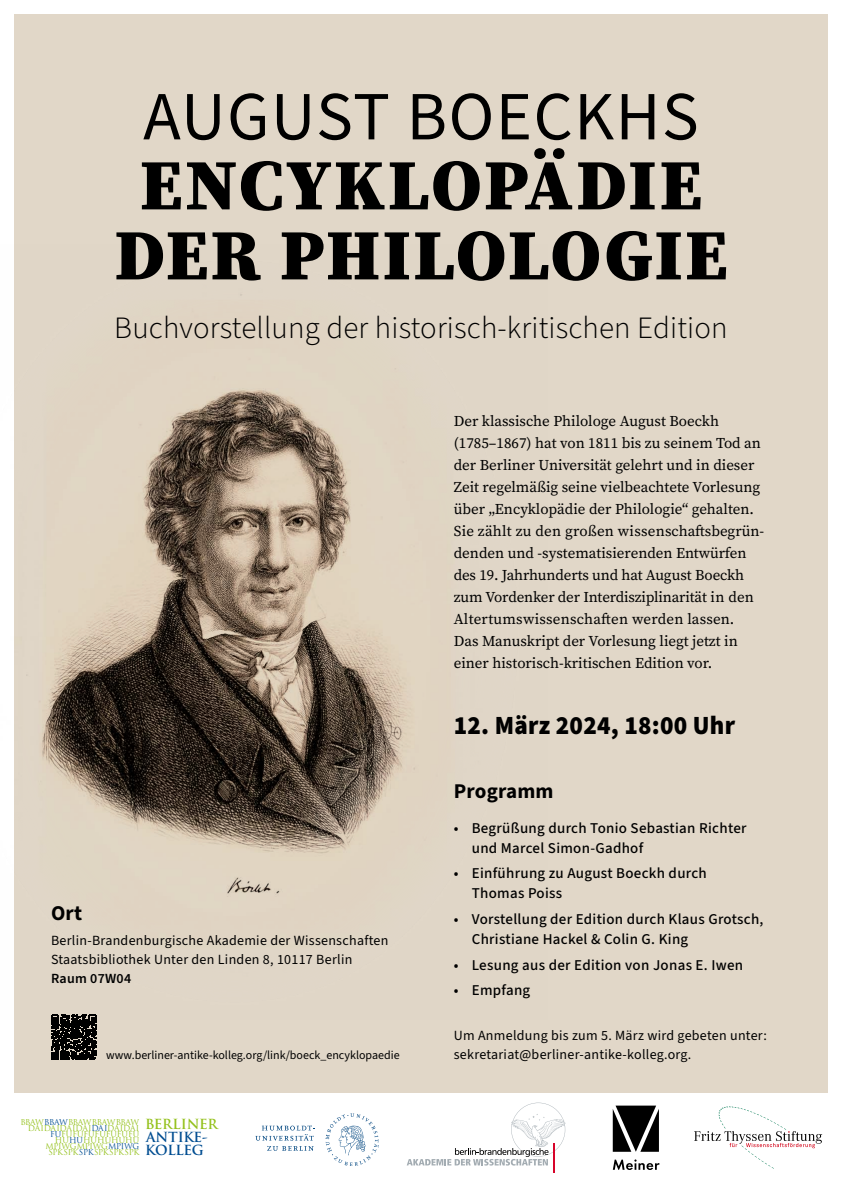
<style>
.page{position:relative;width:842px;height:1191px;background:#fff}
.page>*{position:absolute;margin:0;border:0;box-sizing:border-box;transform-origin:0 0}
.t1{font:900 72px/70px "Source Serif Pro";letter-spacing:.03em;color:#000;text-align:center}
.t2{font:69px "Source Sans 3";letter-spacing:.02em;color:#000}
.t3{font:300 31px "Source Sans 3";letter-spacing:.005em;color:#000}
.t4{font:900 26.2px "Source Sans 3";letter-spacing:.01em;color:#000;scale:.95 1}
.t5{font:700 21px "Source Sans 3";letter-spacing:.01em;color:#000}
.t6{font:15px/22px "Source Serif Pro";color:#000}
.t7{font:500 15px/20px "Source Sans 3";letter-spacing:.02em;color:#000}
.t8{font:14px/19px "Source Sans 3";letter-spacing:.02em;color:#000}
.t9{font:600 14px "Source Sans 3";letter-spacing:.02em;color:#000}
.t10{font:700 13.6px/13.1px "Trajan Pro";letter-spacing:-.015em;color:#004d91}
.t11{font:700 13.6px "Trajan Pro";letter-spacing:-.03em;color:#94c11c}
.t12{font:12px "Source Sans 3";color:#000}
.t13{font:7.9px/6.1px "Trajan Pro";letter-spacing:-.035em;color:#94c11c;text-align:right}
.s1{color:#004d91}
</style>
<div class="page">
<div style="left:14px;top:14px;width:814px;height:1079px;background:#e1d7c8"></div>
<svg style="left:613px;top:1105px;width:46px;height:46px;background:#323232"></svg>
<svg style="left:613px;top:1159px;width:46px;height:11px"></svg>
<svg style="left:255px;top:1125px;width:59px;height:25px"></svg>
<svg style="left:326px;top:1113px;width:53px;height:53px"></svg>
<hr style="left:553px;top:1143px;width:2px;height:29px;background:#d7042a">
<svg style="left:407px;top:1102px;width:159px;height:63px"></svg>
<svg style="left:694px;top:1106px;width:128px;height:62px"></svg>
<img style="left:26px;top:294px;width:389px;height:726px">
<svg style="left:51px;top:1014px;width:45px;height:46px;background:#201e1c"></svg>
<h2 class="t2" style="left:143px;top:73px;width:557px">AUGUST BOECKHS</h2>
<h1 class="t1" style="left:114px;top:148px;width:615px">ENCYKLOPÄDIE<br>DER PHILOLOGIE</h1>
<h3 class="t3" style="left:114px;top:309px;width:615px">Buchvorstellung der historisch-kritischen Edition</h3>
<p class="t6" style="left:454px;top:409px;width:312px">Der klassische Philologe August Boeckh (1785–1867) hat von 1811 bis zu seinem Tod an der Berliner Universität gelehrt und in dieser Zeit regelmäßig seine vielbeachtete Vorlesung über „Encyklopädie der Philologie“ gehalten.<br>Sie zählt zu den großen wissenschaftsbegrün&shy;denden und -systematisierenden Entwürfen des 19. Jahrhunderts und hat August Boeckh zum Vordenker der Interdisziplinarität in den Altertumswissenschaften werden lassen.<br>Das Manuskript der Vorlesung liegt jetzt in einer historisch-kritischen Edition vor.</p>
<h3 class="t5" style="left:51px;top:899px;width:33px">Ort</h3>
<p class="t8" style="left:51px;top:930px;width:339px">Berlin-Brandenburgische Akademie der Wissenschaften<br>Staatsbibliothek Unter den Linden 8, 10117 Berlin</p>
<p class="t9" style="left:51px;top:969px;width:82px">Raum 07W04</p>
<p class="t12" style="left:106px;top:1047px;width:295px">www.berliner-antike-kolleg.org/link/boeck_encyklopaedie</p>
<p class="t11" style="left:145px;top:1115px;width:74px">BERLINER</p>
<p class="t10" style="left:145px;top:1130px;width:64px">ANTIKE-<br>KOLLEG</p>
<p class="t13" style="left:20px;top:1118px;width:121px">BBAW<span class="s1">BBAW</span>BBAWBBAWBBAW<br>DAIDAIDAIDAI<span class="s1">DAI</span>DAIDAI<br><span class="s1">FU</span>FUFUFUFUFUFUFU<br>HU<span class="s1">HU</span>HUHUHUHU<br>MPIWGMPIWG<span class="s1">MPIWG<br></span>SPKSPK<span class="s1">SPK</span>SPKSPKSPK</p>
<h3 class="t4" style="left:454px;top:708px;width:298px">12. März 2024, 18:00 Uhr</h3>
<h3 class="t5" style="left:454px;top:777px;width:101px">Programm</h3>
<p class="t7" style="left:472px;top:817px;width:276px;text-indent:-18px">• Begrüßung durch Tonio Sebastian Richter und Marcel Simon-Gadhof</p>
<p class="t7" style="left:472px;top:863px;width:237px;text-indent:-18px">• Einführung zu August Boeckh durch<br>Thomas Poiss</p>
<p class="t7" style="left:472px;top:909px;width:293px;text-indent:-18px">• Vorstellung der Edition durch Klaus Grotsch,<br>Christiane Hackel &amp; Colin G. King</p>
<p class="t7" style="left:454px;top:954px;width:291px">• Lesung aus der Edition von Jonas E. Iwen</p>
<p class="t7" style="left:454px;top:980px;width:78px">• Empfang</p>
<p class="t8" style="left:454px;top:1025px;width:315px">Um Anmeldung bis zum 5. März wird gebeten unter: sekretariat@berliner-antike-kolleg.org.</p>
</div>
